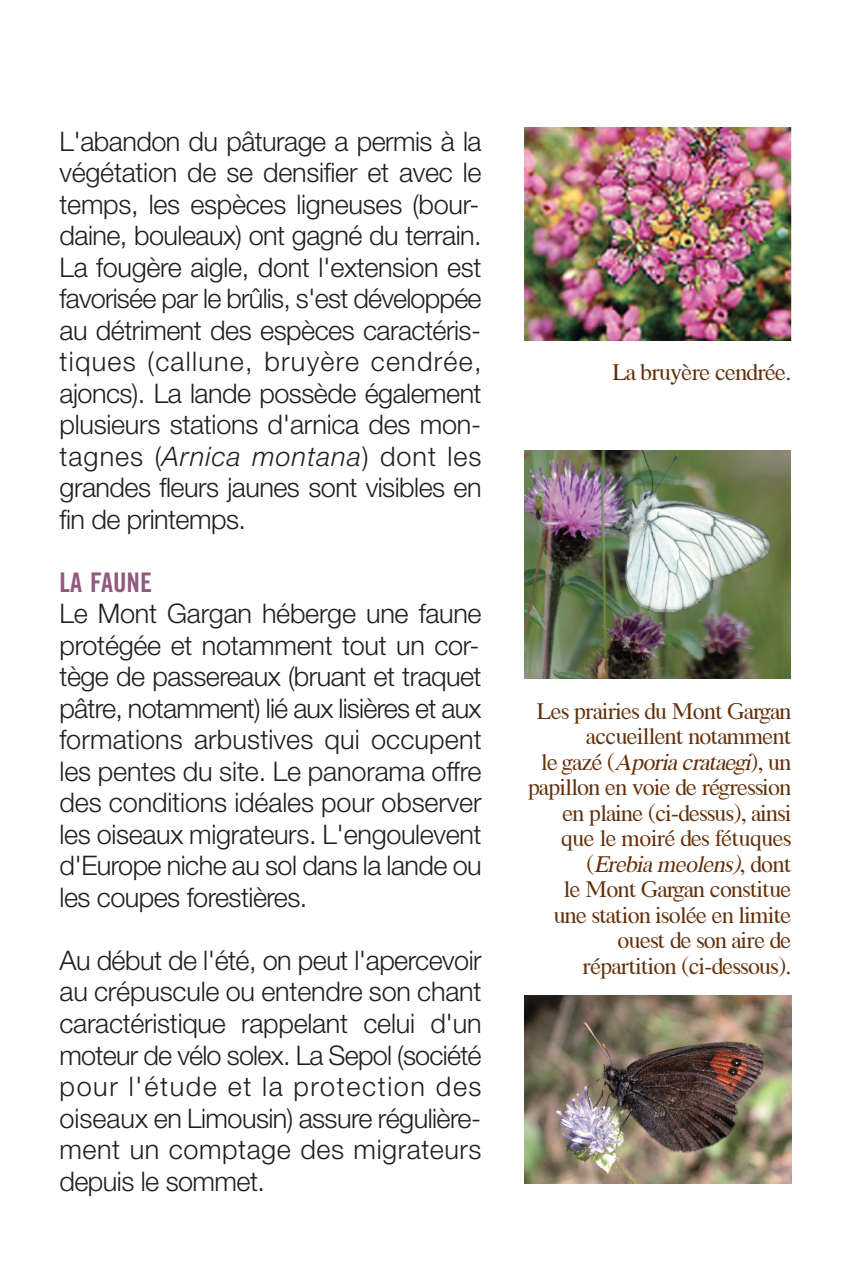
<style>
.page{position:relative;width:851px;height:1276px;background:#fff}
.page>*{position:absolute;margin:0;border:0;box-sizing:border-box;transform-origin:0 0}
.t1{font:300 27px/31.5px "Helvetica Neue";letter-spacing:-.02em;color:#231f20;text-align:justify}
.t2{font:27px "Trade Gothic Bold Cond Twenty";color:#915a7d}
.t3{font:24px/25.5px "Saratoga";letter-spacing:-.025em;color:#632f09;text-align:right}
.s1{font-style:italic}
</style>
<div class="page">
<img style="left:524px;top:450px;width:266px;height:228px">
<img style="left:524px;top:995px;width:267px;height:188px">
<img style="left:524px;top:128px;width:267px;height:212px">
<p class="t1" style="left:60px;top:124px;width:423px">L'abandon du pâturage a permis à la végétation de se densifier et avec le temps, les espèces ligneuses (bour&shy;daine, bouleaux) ont gagné du terrain.<br>La fougère aigle, dont l'extension est favorisée par le brûlis, s'est développée au détriment des espèces caractéris&shy;tiques (callune, bruyère cendrée, ajoncs). La lande possède également plusieurs stations d'arnica des mon&shy;tagnes (<span class="s1">Arnica montana</span>) dont les grandes fleurs jaunes sont visibles en fin de printemps.</p>
<p class="t2" style="left:60px;top:572px;width:94px">LA FAUNE</p>
<p class="t1" style="left:59px;top:596px;width:423px">Le Mont Gargan héberge une faune protégée et notamment tout un cor&shy;tège de passereaux (bruant et traquet pâtre, notamment) lié aux lisières et aux formations arbustives qui occupent les pentes du site. Le panorama offre des conditions idéales pour observer les oiseaux migrateurs. L'engoulevent d'Europe niche au sol dans la lande ou les coupes forestières.</p>
<p class="t1" style="left:59px;top:943px;width:423px">Au début de l'été, on peut l'apercevoir au crépuscule ou entendre son chant caractéristique rappelant celui d'un moteur de vélo solex. La Sepol (société pour l'étude et la protection des oiseaux en Limousin) assure régulière&shy;ment un comptage des migrateurs depuis le sommet.</p>
<p class="t3" style="left:612px;top:359px;width:180px">La bruyère cendrée.</p>
<p class="t3" style="left:528px;top:698px;width:265px">Les prairies du Mont Gargan accueillent notamment<br>le gazé (<span class="s1">Aporiacrataegi</span>), un papillon en voie de régression en plaine (ci-dessus), ainsi que le moiré des fétuques (<span class="s1">Erebia meolens)</span>, dont<br>le Mont Gargan constitue une station isolée en limite ouest de son aire de répartition (ci-dessous).</p>
</div>
